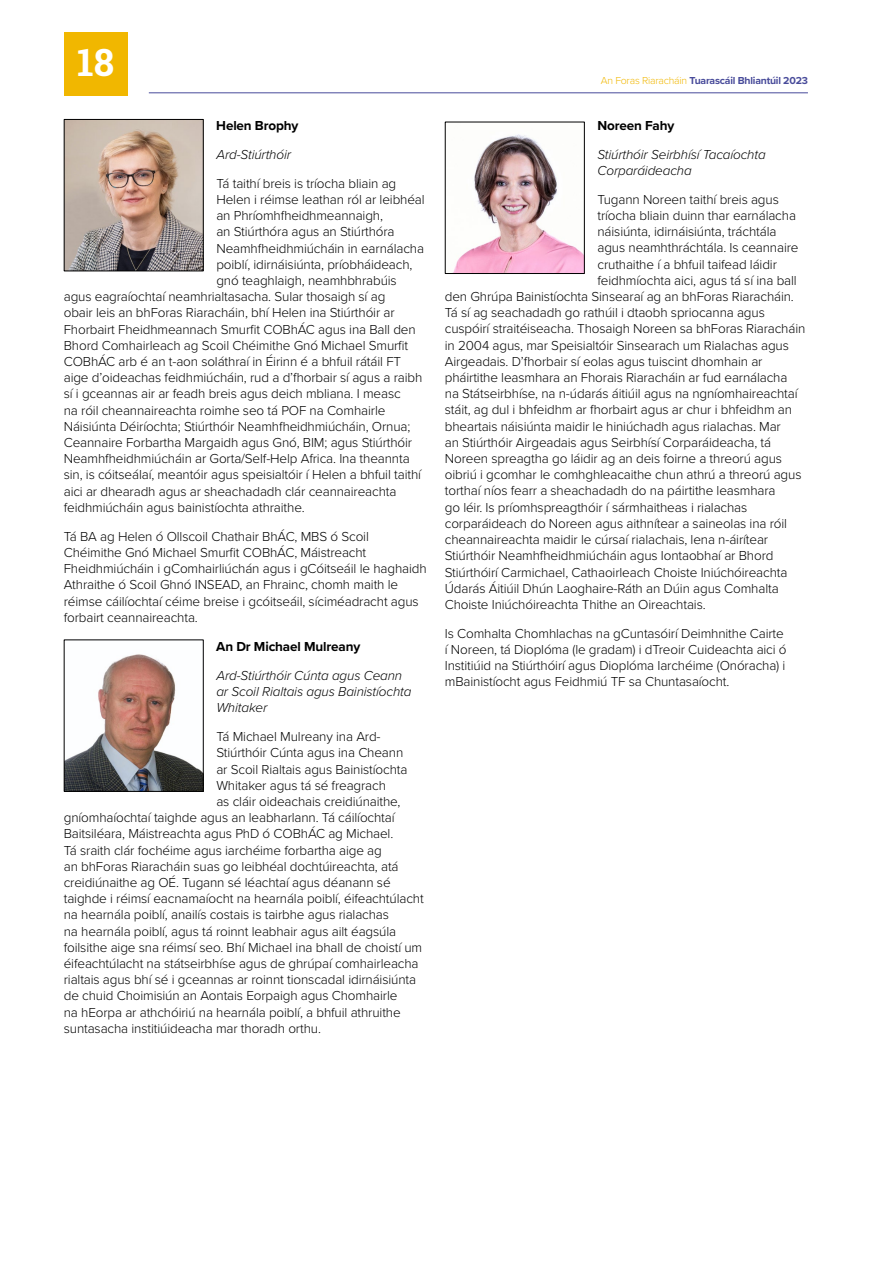
<style>
.page{position:relative;width:893px;height:1263px;background:#fff}
.page>*{position:absolute;margin:0;border:0;box-sizing:border-box;transform-origin:0 0}
.t1{font:700 37.5px "Roboto Slab";color:#fff}
.Body_9pt_light{font:300 13.5px/16.2px "Proxima Nova";letter-spacing:-.01em;color:#000}
.Body_9pt_bold{font:italic 300 13.5px/16.2px "Proxima Nova";letter-spacing:-.01em;color:#000}
.Body_9pt_bold-2{font:700 13.5px "Proxima Nova";letter-spacing:-.01em;color:#000}
.t2{font:700 10.5px "Proxima Nova";letter-spacing:-.02em;color:#484b9a}
.s1{font-weight:300;color:#f1b700}
</style>
<div class="page">
<hr style="left:149px;top:93px;width:659px;height:1px;background:#484b9a">
<div style="left:64px;top:33px;width:64px;height:63px;background:#f1b700"></div>
<img style="left:66px;top:121px;width:136px;height:148px">
<div style="left:64px;top:119px;width:140px;height:152px;border:1px solid #000"></div>
<img style="left:66px;top:654px;width:136px;height:136px">
<div style="left:64px;top:639px;width:140px;height:153px;border:1px solid #000"></div>
<img style="left:453px;top:134px;width:130px;height:138px">
<div style="left:445px;top:122px;width:140px;height:152px;border:1px solid #000"></div>
<h1 class="t1" style="left:77px;top:37px;width:38px">18</h1>
<p class="Body_9pt_bold-2" style="left:216px;top:115px;width:84px">Helen Brophy</p>
<p class="Body_9pt_bold" style="left:216px;top:146px;width:76px">Ard-Stiúrthóir</p>
<p class="Body_9pt_light" style="left:216px;top:174px;width:181px">Tá taithí breis is tríocha bliain ag</p>
<p class="Body_9pt_light" style="left:216px;top:191px;width:210px">Helen i réimse leathan ról ar leibhéal</p>
<p class="Body_9pt_light" style="left:216px;top:207px;width:168px">an Phríomhfheidhmeannaigh,</p>
<p class="Body_9pt_light" style="left:216px;top:223px;width:180px">an Stiúrthóra agus an Stiúrthóra</p>
<p class="Body_9pt_light" style="left:216px;top:239px;width:209px">Neamhfheidhmiúcháin in earnálacha</p>
<p class="Body_9pt_light" style="left:216px;top:255px;width:198px">poiblí, idirnáisiúnta, príobháideach,</p>
<p class="Body_9pt_light" style="left:216px;top:272px;width:182px">gnó teaghlaigh, neamhbhrabúis</p>
<p class="Body_9pt_light" style="left:64px;top:288px;width:323px">agus eagraíochtaí neamhrialtasacha. Sular thosaigh sí ag</p>
<p class="Body_9pt_light" style="left:64px;top:304px;width:332px">obair leis an bhForas Riaracháin, bhí Helen ina Stiúrthóir ar</p>
<p class="Body_9pt_light" style="left:64px;top:320px;width:353px">Fhorbairt Fheidhmeannach Smurfit COBhÁC agus ina Ball den</p>
<p class="Body_9pt_light" style="left:64px;top:336px;width:346px">Bhord Comhairleach ag Scoil Chéimithe Gnó Michael Smurfit</p>
<p class="Body_9pt_light" style="left:64px;top:353px;width:339px">COBhÁC arb é an t-aon soláthraí in Éirinn é a bhfuil rátáil FT</p>
<p class="Body_9pt_light" style="left:64px;top:369px;width:360px">aige d’oideachas feidhmiúcháin, rud a d’fhorbair sí agus a raibh</p>
<p class="Body_9pt_light" style="left:64px;top:385px;width:338px">sí i gceannas air ar feadh breis agus deich mbliana. I measc</p>
<p class="Body_9pt_light" style="left:64px;top:401px;width:323px">na róil cheannaireachta roimhe seo tá POF na Comhairle</p>
<p class="Body_9pt_light" style="left:64px;top:417px;width:348px">Náisiúnta Déiríochta; Stiúrthóir Neamhfheidhmiúcháin, Ornua;</p>
<p class="Body_9pt_light" style="left:64px;top:434px;width:350px">Ceannaire Forbartha Margaidh agus Gnó, BIM; agus Stiúrthóir</p>
<p class="Body_9pt_light" style="left:64px;top:450px;width:347px">Neamhfheidhmiúcháin ar Gorta/Self-Help Africa. Ina theannta</p>
<p class="Body_9pt_light" style="left:64px;top:466px;width:359px">sin, is cóitseálaí, meantóir agus speisialtóir í Helen a bhfuil taithí</p>
<p class="Body_9pt_light" style="left:64px;top:482px;width:334px">aici ar dhearadh agus ar sheachadadh clár ceannaireachta</p>
<p class="Body_9pt_light" style="left:64px;top:498px;width:242px">feidhmiúcháin agus bainistíochta athraithe.</p>
<p class="Body_9pt_light" style="left:64px;top:527px;width:364px">Tá BA ag Helen ó Ollscoil Chathair BhÁC, MBS ó Scoil Chéimithe Gnó Michael Smurfit COBhÁC, Máistreacht Fheidhmiúcháin i gComhairliúchán agus i gCóitseáil le haghaidh Athraithe ó Scoil Ghnó INSEAD, an Fhrainc, chomh maith le réimse cáilíochtaí céime breise i gcóitseáil, síciméadracht agus forbairt ceannaireachta.</p>
<p class="Body_9pt_bold-2" style="left:216px;top:636px;width:146px">An Dr Michael Mulreany</p>
<p class="Body_9pt_bold" style="left:216px;top:666px;width:197px">Ard-Stiúrthóir Cúnta agus Ceann ar Scoil Rialtais agus Bainistíochta<br>Whitaker</p>
<p class="Body_9pt_light" style="left:216px;top:728px;width:166px">Tá Michael Mulreany ina Ard-</p>
<p class="Body_9pt_light" style="left:216px;top:744px;width:188px">Stiúrthóir Cúnta agus ina Cheann</p>
<p class="Body_9pt_light" style="left:216px;top:760px;width:193px">ar Scoil Rialtais agus Bainistíochta</p>
<p class="Body_9pt_light" style="left:216px;top:776px;width:171px">Whitaker agus tá sé freagrach</p>
<p class="Body_9pt_light" style="left:216px;top:793px;width:186px">as cláir oideachais creidiúnaithe,</p>
<p class="Body_9pt_light" style="left:64px;top:809px;width:332px">gníomhaíochtaí taighde agus an leabharlann. Tá cáilíochtaí</p>
<p class="Body_9pt_light" style="left:64px;top:825px;width:331px">Baitsiléara, Máistreachta agus PhD ó COBhÁC ag Michael.</p>
<p class="Body_9pt_light" style="left:64px;top:841px;width:320px">Tá sraith clár fochéime agus iarchéime forbartha aige ag</p>
<p class="Body_9pt_light" style="left:64px;top:857px;width:336px">an bhForas Riaracháin suas go leibhéal dochtúireachta, atá</p>
<p class="Body_9pt_light" style="left:64px;top:874px;width:328px">creidiúnaithe ag OÉ. Tugann sé léachtaí agus déanann sé</p>
<p class="Body_9pt_light" style="left:64px;top:890px;width:361px">taighde i réimsí eacnamaíocht na hearnála poiblí, éifeachtúlacht</p>
<p class="Body_9pt_light" style="left:64px;top:906px;width:327px">na hearnála poiblí, anailís costais is tairbhe agus rialachas</p>
<p class="Body_9pt_light" style="left:64px;top:922px;width:334px">na hearnála poiblí, agus tá roinnt leabhair agus ailt éagsúla</p>
<p class="Body_9pt_light" style="left:64px;top:938px;width:360px">foilsithe aige sna réimsí seo. Bhí Michael ina bhall de choistí um</p>
<p class="Body_9pt_light" style="left:64px;top:955px;width:356px">éifeachtúlacht na státseirbhíse agus de ghrúpaí comhairleacha</p>
<p class="Body_9pt_light" style="left:64px;top:971px;width:354px">rialtais agus bhí sé i gceannas ar roinnt tionscadal idirnáisiúnta</p>
<p class="Body_9pt_light" style="left:64px;top:987px;width:335px">de chuid Choimisiún an Aontais Eorpaigh agus Chomhairle</p>
<p class="Body_9pt_light" style="left:64px;top:1003px;width:338px">na hEorpa ar athchóiriú na hearnála poiblí, a bhfuil athruithe</p>
<p class="Body_9pt_light" style="left:64px;top:1019px;width:259px">suntasacha institiúideacha mar thoradh orthu.</p>
<p class="t2" style="left:601px;top:73px;width:209px"><span class="s1">An Foras Riaracháin</span> Tuarascáil Bhliantúil 2023</p>
<p class="Body_9pt_bold-2" style="left:597px;top:115px;width:79px">Noreen Fahy</p>
<p class="Body_9pt_bold" style="left:597px;top:145px;width:170px">Stiúrthóir Seirbhísí Tacaíochta<br>Corparáideacha</p>
<p class="Body_9pt_light" style="left:597px;top:191px;width:183px">Tugann Noreen taithí breis agus</p>
<p class="Body_9pt_light" style="left:597px;top:207px;width:200px">tríocha bliain duinn thar earnálacha</p>
<p class="Body_9pt_light" style="left:597px;top:223px;width:180px">náisiúnta, idirnáisiúnta, tráchtála</p>
<p class="Body_9pt_light" style="left:597px;top:239px;width:203px">agus neamhthráchtála. Is ceannaire</p>
<p class="Body_9pt_light" style="left:597px;top:255px;width:181px">cruthaithe í a bhfuil taifead láidir</p>
<p class="Body_9pt_light" style="left:597px;top:272px;width:201px">feidhmíochta aici, agus tá sí ina ball</p>
<p class="Body_9pt_light" style="left:445px;top:288px;width:351px">den Ghrúpa Bainistíochta Sinsearaí ag an bhForas Riaracháin.</p>
<p class="Body_9pt_light" style="left:445px;top:304px;width:322px">Tá sí ag seachadadh go rathúil i dtaobh spriocanna agus</p>
<p class="Body_9pt_light" style="left:445px;top:320px;width:362px">cuspóirí straitéiseacha. Thosaigh Noreen sa bhForas Riaracháin</p>
<p class="Body_9pt_light" style="left:445px;top:336px;width:346px">in 2004 agus, mar Speisialtóir Sinsearach um Rialachas agus</p>
<p class="Body_9pt_light" style="left:445px;top:353px;width:319px">Airgeadais. D’fhorbair sí eolas agus tuiscint dhomhain ar</p>
<p class="Body_9pt_light" style="left:445px;top:369px;width:344px">pháirtithe leasmhara an Fhorais Riaracháin ar fud earnálacha</p>
<p class="Body_9pt_light" style="left:445px;top:385px;width:354px">na Státseirbhíse, na n-údarás áitiúil agus na ngníomhaireachtaí</p>
<p class="Body_9pt_light" style="left:445px;top:401px;width:349px">stáit, ag dul i bhfeidhm ar fhorbairt agus ar chur i bhfeidhm an</p>
<p class="Body_9pt_light" style="left:445px;top:417px;width:338px">bheartais náisiúnta maidir le hiniúchadh agus rialachas. Mar</p>
<p class="Body_9pt_light" style="left:445px;top:434px;width:328px">an Stiúrthóir Airgeadais agus Seirbhísí Corparáideacha, tá</p>
<p class="Body_9pt_light" style="left:445px;top:450px;width:339px">Noreen spreagtha go láidir ag an deis foirne a threorú agus</p>
<p class="Body_9pt_light" style="left:445px;top:466px;width:358px">oibriú i gcomhar le comhghleacaithe chun athrú a threorú agus</p>
<p class="Body_9pt_light" style="left:445px;top:482px;width:332px">torthaí níos fearr a sheachadadh do na páirtithe leasmhara</p>
<p class="Body_9pt_light" style="left:445px;top:498px;width:304px">go léir. Is príomhspreagthóir í sármhaitheas i rialachas</p>
<p class="Body_9pt_light" style="left:445px;top:515px;width:344px">corparáideach do Noreen agus aithnítear a saineolas ina róil</p>
<p class="Body_9pt_light" style="left:445px;top:531px;width:325px">cheannaireachta maidir le cúrsaí rialachais, lena n-áirítear</p>
<p class="Body_9pt_light" style="left:445px;top:547px;width:330px">Stiúrthóir Neamhfheidhmiúcháin agus Iontaobhaí ar Bhord</p>
<p class="Body_9pt_light" style="left:445px;top:563px;width:344px">Stiúrthóirí Carmichael, Cathaoirleach Choiste Iniúchóireachta</p>
<p class="Body_9pt_light" style="left:445px;top:579px;width:335px">Údarás Áitiúil Dhún Laoghaire-Ráth an Dúin agus Comhalta</p>
<p class="Body_9pt_light" style="left:445px;top:596px;width:262px">Choiste Iniúchóireachta Thithe an Oireachtais.</p>
<p class="Body_9pt_light" style="left:445px;top:624px;width:343px">Is Comhalta Chomhlachas na gCuntasóirí Deimhnithe Cairte í Noreen, tá Dioplóma (le gradam) i dTreoir Cuideachta aici ó Institiúid na Stiúrthóirí agus Dioplóma Iarchéime (Onóracha) i mBainistíocht agus Feidhmiú TF sa Chuntasaíocht.</p>
</div>
